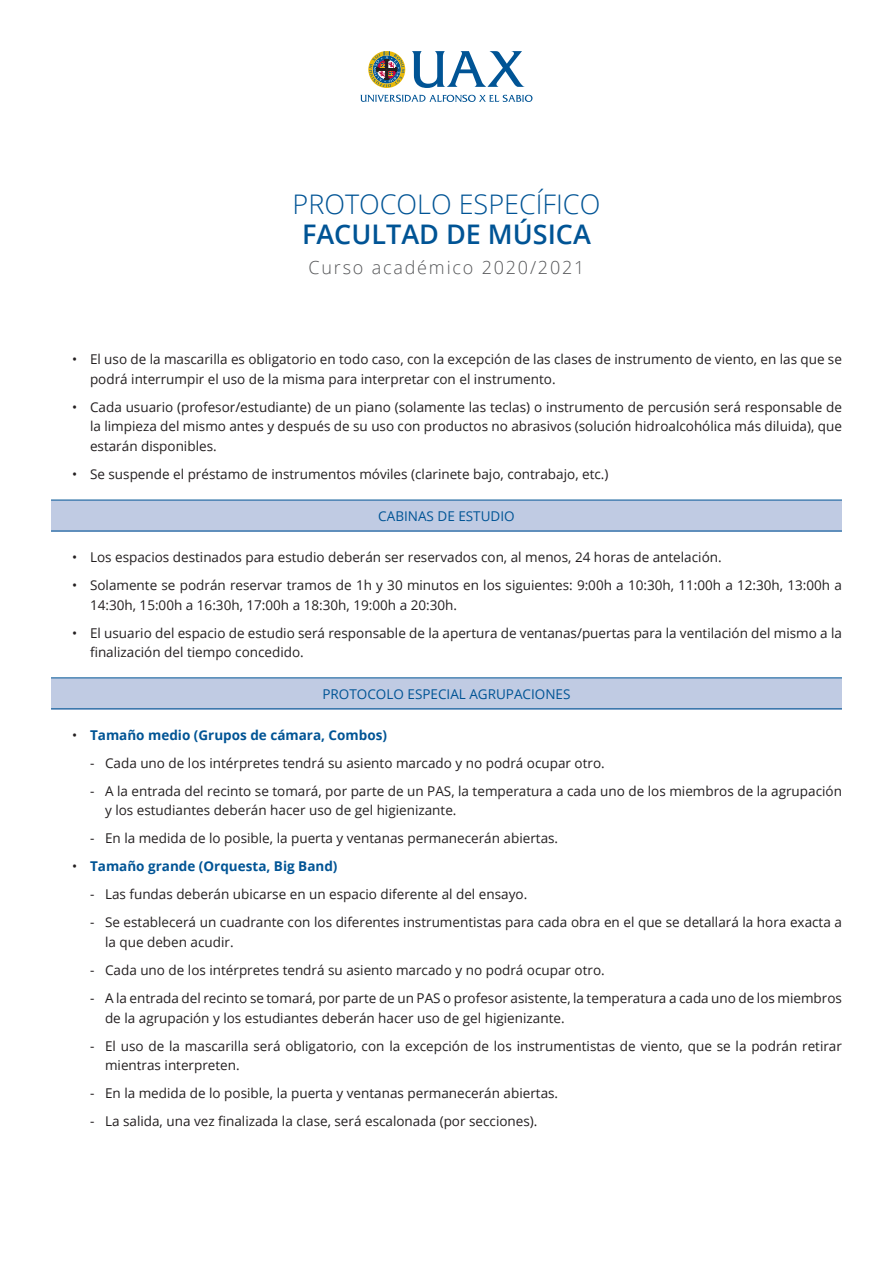
<style>
.page{position:relative;width:893px;height:1263px;background:#fff}
.page>*{position:absolute;margin:0;border:0;box-sizing:border-box;transform-origin:0 0}
.t1{font:300 27px "Open Sans";color:#005495}
.t2{font:600 27px "Open Sans";color:#005495}
.t3{font:300 18px "Open Sans";letter-spacing:.1em;color:#57585a}
.t4{font:13.5px/19.5px "Open Sans";color:#231f20}
.t5{font:700 13.5px "Open Sans";color:#005495}
.t6{font:13.5px "Open Sans";color:#005495}
.s1{font-weight:400;color:#231f20}
</style>
<div class="page">
<svg style="left:360px;top:95px;width:172px;height:7px"></svg>
<svg style="left:412px;top:51px;width:113px;height:37px"></svg>
<svg style="left:368px;top:51px;width:37px;height:37px"></svg>
<div style="left:51px;top:500px;width:791px;height:31px;background:#c0cbe3"></div>
<div style="left:51px;top:678px;width:791px;height:31px;background:#c0cbe3"></div>
<hr style="left:51px;top:531px;width:791px;height:1px;background:#005495">
<hr style="left:51px;top:708px;width:791px;height:1px;background:#005495">
<hr style="left:51px;top:500px;width:791px;height:1px;background:#005495">
<hr style="left:51px;top:677px;width:791px;height:1px;background:#005495">
<p class="t1" style="left:293px;top:186px;width:309px">PROTOCOLO ESPECÍFICO</p>
<p class="t2" style="left:302px;top:216px;width:290px">FACULTAD DE MÚSICA</p>
<p class="t3" style="left:309px;top:255px;width:277px">Curso académico 2020/2021</p>
<p class="t4" style="left:90px;top:349px;width:753px;text-indent:-18px">• El uso de la mascarilla es obligatorio en todo caso, con la excepción de las clases de instrumento de viento, en las que se podrá interrumpir el uso de la misma para interpretar con el instrumento.</p>
<p class="t4" style="left:90px;top:397px;width:753px;text-align:justify;text-indent:-18px">• Cada usuario (profesor/estudiante) de un piano (solamente las teclas) o instrumento de percusión será responsable de la limpieza del mismo antes y después de su uso con productos no abrasivos (solución hidroalcohólica más diluida), que estarán disponibles.</p>
<p class="t4" style="left:72px;top:464px;width:538px">• Se suspende el préstamo de instrumentos móviles (clarinete bajo, contrabajo, etc.)</p>
<p class="t6" style="left:378px;top:507px;width:138px">CABINAS DE ESTUDIO</p>
<p class="t4" style="left:72px;top:547px;width:651px">• Los espacios destinados para estudio deberán ser reservados con, al menos, 24 horas de antelación.</p>
<p class="t4" style="left:90px;top:575px;width:753px;text-indent:-18px">• Solamente se podrán reservar tramos de 1h y 30 minutos en los siguientes: 9:00h a 10:30h, 11:00h a 12:30h, 13:00h a<br>14:30h, 15:00h a 16:30h, 17:00h a 18:30h, 19:00h a 20:30h.</p>
<p class="t4" style="left:90px;top:623px;width:753px;text-indent:-18px">• El usuario del espacio de estudio será responsable de la apertura de ventanas/puertas para la ventilación del mismo a la finalización del tiempo concedido.</p>
<p class="t6" style="left:322px;top:684px;width:250px">PROTOCOLO ESPECIAL AGRUPACIONES</p>
<p class="t5" style="left:72px;top:725px;width:316px"><span class="s1">•</span> Tamaño medio (Grupos de cámara, Combos)</p>
<p class="t4" style="left:90px;top:753px;width:516px">- Cada uno de los intérpretes tendrá su asiento marcado y no podrá ocupar otro.</p>
<p class="t4" style="left:105px;top:781px;width:738px;text-indent:-15px">- A la entrada del recinto se tomará, por parte de un PAS, la temperatura a cada uno de los miembros de la agrupación y los estudiantes deberán hacer uso de gel higienizante.</p>
<p class="t4" style="left:90px;top:828px;width:470px">- En la medida de lo posible, la puerta y ventanas permanecerán abiertas.</p>
<p class="t5" style="left:72px;top:857px;width:267px"><span class="s1">•</span> Tamaño grande (Orquesta, Big Band)</p>
<p class="t4" style="left:90px;top:884px;width:439px">- Las fundas deberán ubicarse en un espacio diferente al del ensayo.</p>
<p class="t4" style="left:105px;top:912px;width:738px;text-indent:-15px">- Se establecerá un cuadrante con los diferentes instrumentistas para cada obra en el que se detallará la hora exacta a la que deben acudir.</p>
<p class="t4" style="left:90px;top:960px;width:516px">- Cada uno de los intérpretes tendrá su asiento marcado y no podrá ocupar otro.</p>
<p class="t4" style="left:105px;top:988px;width:738px;text-indent:-15px">- A la entrada del recinto se tomará, por parte de un PAS o profesor asistente, la temperatura a cada uno de los miembros de la agrupación y los estudiantes deberán hacer uso de gel higienizante.</p>
<p class="t4" style="left:105px;top:1035px;width:738px;text-indent:-15px">- El uso de la mascarilla será obligatorio, con la excepción de los instrumentistas de viento, que se la podrán retirar mientras interpreten.</p>
<p class="t4" style="left:90px;top:1083px;width:470px">- En la medida de lo posible, la puerta y ventanas permanecerán abiertas.</p>
<p class="t4" style="left:90px;top:1111px;width:449px">- La salida, una vez finalizada la clase, será escalonada (por secciones).</p>
</div>
